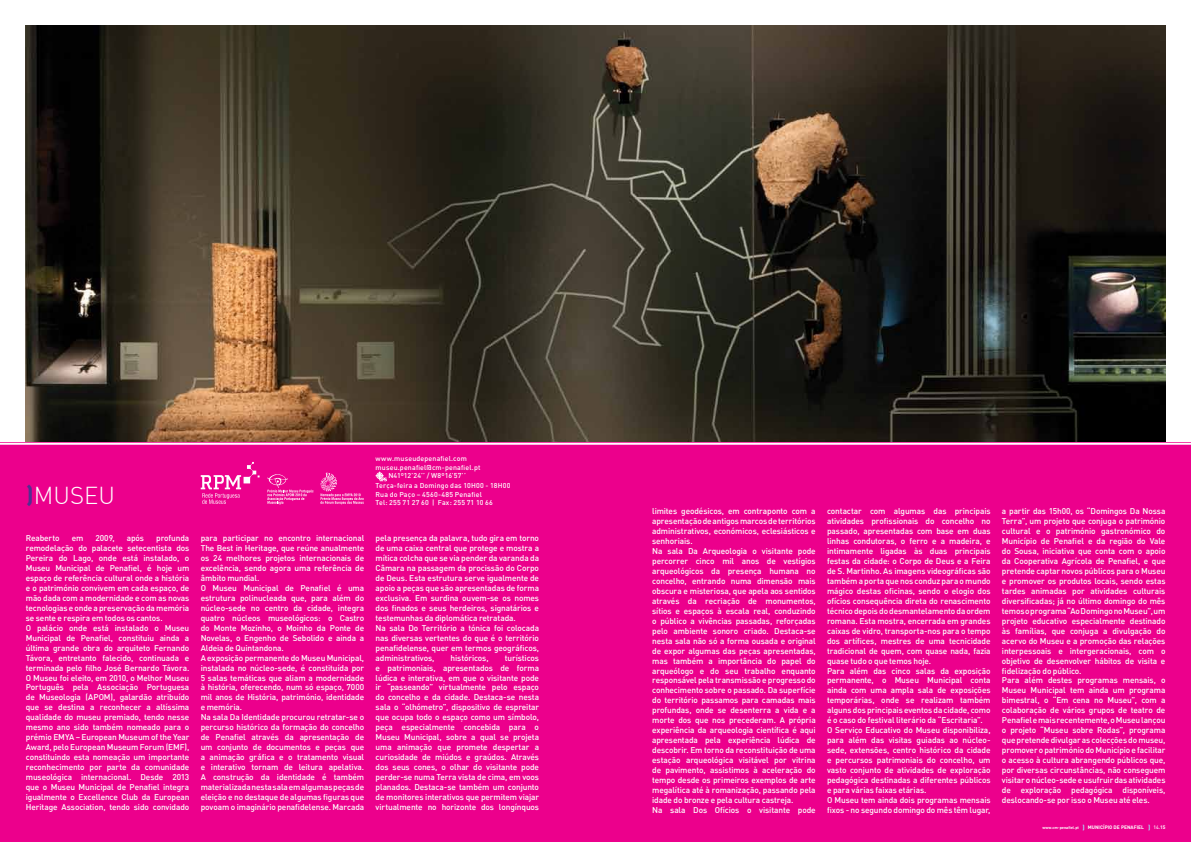
<style>
.page{position:relative;width:1191px;height:842px;background:#fff}
.page>*{position:absolute;margin:0;border:0;box-sizing:border-box;transform-origin:0 0}
.t1{font:300 24px "DIN";color:#fff}
.t2{font:500 8.3px/10px "DIN";letter-spacing:-.015em;color:#fff}
.t3{font:500 7px/8.4px "DIN";letter-spacing:.025em;color:#fff}
.t4{font:700 6.9px "DIN Pro";color:#a5dff9}
.t5{font:700 4.9px "DIN Pro";color:#fff}
.t6{font:500 4.9px "DIN";color:#fff}
.t7{font:700 4px "DIN Pro";color:#fff}
.s1{font-family:"DIN Bold";font-weight:400;color:#522e91}
.s2{font-size:6.9px;color:#a5dff9}
.s3{font-family:"DIN Pro";font-weight:700}
</style>
<div class="page">
<img style="left:26px;top:26px;width:1139px;height:417px">
<div style="left:0;top:443px;width:1191px;height:399px;background:#ec008c"></div>
<svg style="left:267px;top:474px;width:46px;height:30px"></svg>
<svg style="left:201px;top:462px;width:58px;height:42px"></svg>
<svg style="left:320px;top:493px;width:44px;height:11px"></svg>
<img style="left:320px;top:472px;width:17px;height:20px">
<svg style="left:375px;top:472px;width:12px;height:9px"></svg>
<hr style="left:0;top:443px;width:1191px;height:2px;background:#fff">
<h1 class="t1" style="left:26px;top:480px;width:91px"><span class="s1">)</span>MUSEU</h1>
<p class="t3" style="left:375px;top:454px;width:93px">www.museudepenafiel.com</p>
<p class="t3" style="left:375px;top:463px;width:106px">museu.penafiel@cm-penafiel.pt</p>
<p class="t3" style="left:388px;top:471px;width:79px">N41º12’24’’ / W8º16’57’’</p>
<p class="t3" style="left:375px;top:481px;width:136px">Terça-feira a Domingo das 10H00 - 18H00<br>Rua do Paço – 4560-485 Penafiel<br>Tel: 255 71 27 60 | Fax: 255 71 10 66</p>
<p class="t2" style="left:26px;top:533px;width:35px">Reaberto</p>
<p class="t2" style="left:72px;top:533px;width:13px">em</p>
<p class="t2" style="left:95px;top:533px;width:21px">2009,</p>
<p class="t2" style="left:127px;top:533px;width:19px">após</p>
<p class="t2" style="left:26px;top:533px;width:165px;text-indent:130px">profunda remodelação do palacete setecentista dos Pereira do Lago, onde está instalado, o Museu Municipal de Penafiel, é hoje um espaço de referência cultural onde a história e o património convivem em cada espaço, de mão dada com a modernidade e com as novas tecnologias e onde a preservação da memória se sente e respira em todos os cantos.<br>O palácio onde está instalado o Museu Municipal de Penafiel, constituiu ainda a última grande obra do arquiteto Fernando Távora, entretanto falecido, continuada e terminada pelo filho José Bernardo Távora.<br>O Museu foi eleito, em 2010, o Melhor Museu Português pela Associação Portuguesa de Museologia (APOM), galardão atribuído que se destina a reconhecer a altíssima qualidade do museu premiado, tendo nesse mesmo ano sido também nomeado para o prémio EMYA – European Museum of the Year Award, pelo European Museum Forum (EMF), constituindo esta nomeação um importante reconhecimento por parte da comunidade museológica internacional. Desde 2013 que o Museu Municipal de Penafiel integra igualmente o Excellence Club da European Heritage Association, tendo sido convidado</p>
<p class="t2" style="left:201px;top:533px;width:165px">para participar no encontro internacional The Best in Heritage, que reúne anualmente os 24 melhores projetos internacionais de excelência, sendo agora uma referência de âmbito mundial.<br>O Museu Municipal de Penafiel é uma estrutura polinucleada que, para além do núcleo-sede no centro da cidade, integra quatro núcleos museológicos: o Castro do Monte Mozinho, o Moinho da Ponte de Novelas, o Engenho de Sebolido e ainda a Aldeia de Quintandona.<br>A exposição permanente do Museu Municipal, instalada no núcleo-sede, é constituída por 5 salas temáticas que aliam a modernidade à história, oferecendo, num só espaço, 7000 mil anos de História, património, identidade e memória.<br>Na sala Da Identidade procurou retratar-se o percurso histórico da formação do concelho de Penafiel através da apresentação de um conjunto de documentos e peças que a animação gráfica e o tratamento visual e interativo tornam de leitura apelativa.<br>A construção da identidade é também materializada nesta sala em algumas peças de eleição e no destaque de algumas figuras que povoam o imaginário penafidelense. Marcada</p>
<p class="t2" style="left:375px;top:533px;width:165px">pela presença da palavra, tudo gira em torno de uma caixa central que protege e mostra a mítica colcha que se via pender da varanda da Câmara na passagem da procissão do Corpo de Deus. Esta estrutura serve igualmente de apoio a peças que são apresentadas de forma exclusiva. Em surdina ouvem-se os nomes dos finados e seus herdeiros, signatários e testemunhas da diplomática retratada.<br>Na sala Do Território a tónica foi colocada nas diversas vertentes do que é o território penafidelense, quer em termos geográficos, administrativos,</p>
<p class="t3" style="left:375px;top:586px;width:93px">www.museudepenafiel.com</p>
<p class="t3" style="left:375px;top:595px;width:106px">museu.penafiel@cm-penafiel.pt</p>
<p class="t3" style="left:388px;top:603px;width:79px">N41º12’24’’ / W8º16’57’’</p>
<p class="t3" style="left:375px;top:613px;width:136px">Terça-feira a Domingo das 10H00 - 18H00<br>Rua do Paço – 4560-485 Penafiel<br>Tel: 255 71 27 60 | Fax: 255 71 10 66</p>
<h1 class="t1" style="left:26px;top:613px;width:91px"><span class="s1">)</span>MUSEU</h1>
<p class="t2" style="left:375px;top:652px;width:165px;text-align:justify;text-indent:129px">turísticos e patrimoniais, apresentados de forma lúdica e interativa, em que o visitante pode ir “passeando” virtualmente pelo espaço do concelho e da cidade. Destaca-se nesta sala o “olhómetro”, dispositivo de espreitar que ocupa todo o espaço como um símbolo, peça especialmente concebida para o Museu Municipal, sobre a qual se projeta uma animação que promete despertar a curiosidade de miúdos e graúdos. Através dos seus cones, o olhar do visitante pode perder-se numa Terra vista de cima, em voos planados. Destaca-se também um conjunto de monitores interativos que permitem viajar virtualmente no horizonte dos longínquos</p>
<p class="t2" style="left:450px;top:652px;width:40px">históricos,</p>
<p class="t2" style="left:652px;top:506px;width:165px">limites geodésicos, em contraponto com a apresentação de antigos marcos de territórios administrativos, económicos, eclesiásticos e senhoriais.<br>Na sala Da Arqueologia o visitante pode percorrer cinco mil anos de vestígios arqueológicos da presença humana no concelho, entrando numa dimensão mais obscura e misteriosa, que apela aos sentidos através da recriação de monumentos, sítios e espaços à escala real, conduzindo o público a vivências passadas, reforçadas pelo ambiente sonoro criado. Destaca-se nesta sala não só a forma ousada e original de expor algumas das peças apresentadas, mas também a importância do papel do arqueólogo e do seu trabalho enquanto responsável pela transmissão e progresso do conhecimento sobre o passado. Da superfície do território passamos para camadas mais profundas, onde se desenterra a vida e a morte dos que nos precederam. A própria experiência da arqueologia científica é aqui apresentada pela experiência lúdica de descobrir. Em torno da reconstituição de uma estação arqueológica visitável por vitrina de pavimento, assistimos à aceleração do tempo desde os primeiros exemplos de arte megalítica até à romanização, passando pela idade do bronze e pela cultura castreja.<br>Na sala Dos Ofícios o visitante pode</p>
<p class="t2" style="left:827px;top:506px;width:165px">contactar com algumas das principais atividades profissionais do concelho no passado, apresentadas com base em duas linhas condutoras, o ferro e a madeira, e intimamente ligadas às duas principais festas da cidade: o Corpo de Deus e a Feira de S. Martinho. As imagens videográficas são também a porta que nos conduz para o mundo mágico destas oficinas, sendo o elogio dos ofícios consequência direta do renascimento técnico depois do desmantelamento da ordem romana. Esta mostra, encerrada em grandes caixas de vidro, transporta-nos para o tempo dos artífices, mestres de uma tecnicidade tradicional de quem, com quase nada, fazia quase tudo o que temos hoje.<br>Para além das cinco salas da exposição permanente, o Museu Municipal conta ainda com uma ampla sala de exposições temporárias, onde se realizam também alguns dos principais eventos da cidade, como é o caso do festival literário da “Escritaria”.<br>O Serviço Educativo do Museu disponibiliza, para além das visitas guiadas ao núcleo&shy;sede, extensões, centro histórico da cidade e percursos patrimoniais do concelho, um vasto conjunto de atividades de exploração pedagógica destinadas a diferentes públicos e para várias faixas etárias.<br>O Museu tem ainda dois programas mensais fixos - no segundo domingo do mês têm lugar,</p>
<p class="t2" style="left:1002px;top:506px;width:165px">a partir das 15h00, os “Domingos Da Nossa Terra”, um projeto que conjuga o património cultural e o património gastronómico do Município de Penafiel e da região do Vale do Sousa, iniciativa que conta com o apoio da Cooperativa Agrícola de Penafiel, e que pretende captar novos públicos para o Museu e promover os produtos locais, sendo estas tardes animadas por atividades culturais diversificadas; já no último domingo do mês temos o programa “Ao Domingo no Museu”, um projeto educativo especialmente destinado às famílias, que conjuga a divulgação do acervo do Museu e a promoção das relações interpessoais e intergeracionais, com o objetivo de desenvolver hábitos de visita e fidelização do público.<br>Para além destes programas mensais, o Museu Municipal tem ainda um programa bimestral, o “Em cena no Museu”, com a colaboração de vários grupos de teatro de Penafiel e mais recentemente, o Museu lançou o projeto “Museu sobre Rodas”, programa que pretende divulgar as colecções do museu, promover o património do Município e facilitar o acesso à cultura abrangendo públicos que, por diversas circunstâncias, não conseguem visitar o núcleo-sede e usufruir das atividades de exploração pedagógica disponíveis, deslocando-se por isso o Museu até eles.</p>
<p class="t7" style="left:1042px;top:825px;width:44px">www.cm-penafiel.pt <span class="s2">)</span></p>
<p class="t4" style="left:1148px;top:823px;width:4px">)</p>
<p class="t5" style="left:1087px;top:824px;width:58px">MUNICÍPIO DE PENAFIEL</p>
<p class="t6" style="left:1153px;top:824px;width:13px">14.<span class="s3">15</span></p>
</div>
